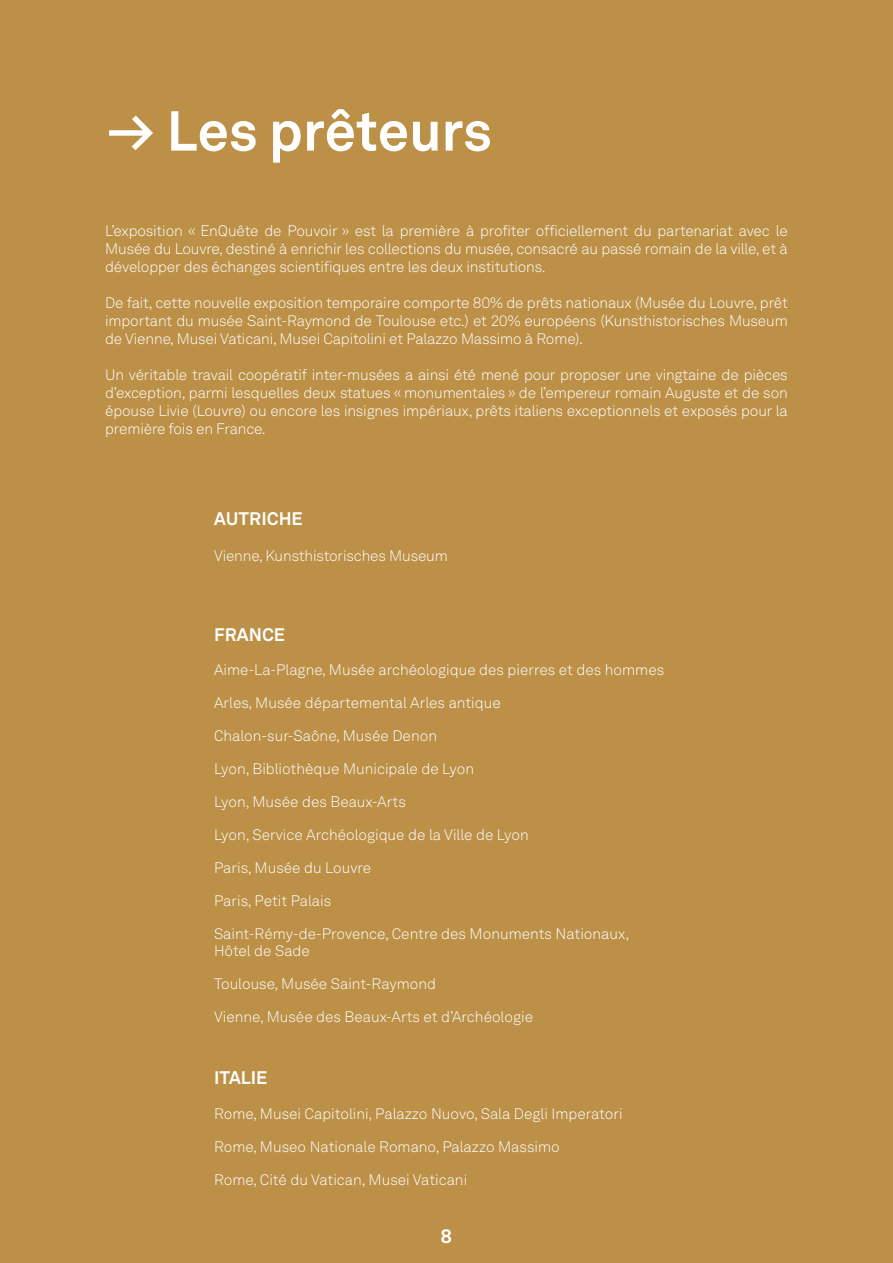
<style>
.page{position:relative;width:893px;height:1263px;background:#bc9047}
.page>*{position:absolute;margin:0;border:0;box-sizing:border-box;transform-origin:0 0}
.t1{font:700 55.5px "Akkurat LL";color:#fff}
.t2{font:700 19.5px "Akkurat LL";color:#fff}
.t3{font:700 18px "Akkurat LL";color:#fff}
.t4{font:300 15px/18px "Akkurat LL";color:#fff;text-align:justify}
</style>
<div class="page">
<h1 class="t1" style="left:107px;top:88px;width:386px">→ Les prêteurs</h1>
<p class="t4" style="left:105px;top:221px;width:684px">L’exposition « EnQuête de Pouvoir » est la première à profiter officiellement du partenariat avec le Musée du Louvre, destiné à enrichir les collections du musée, consacré au passé romain de la ville, et à développer des échanges scientifiques entre les deux institutions.</p>
<p class="t4" style="left:105px;top:293px;width:684px">De fait, cette nouvelle exposition temporaire comporte 80% de prêts nationaux (Musée du Louvre, prêt important du musée Saint-Raymond de Toulouse etc.) et 20% européens (Kunsthistorisches Museum de Vienne, Musei Vaticani, Musei Capitolini et Palazzo Massimo à Rome).</p>
<p class="t4" style="left:105px;top:365px;width:684px">Un véritable travail coopératif inter-musées a ainsi été mené pour proposer une vingtaine de pièces d’exception, parmi lesquelles deux statues « monumentales » de l’empereur romain Auguste et de son épouse Livie (Louvre) ou encore les insignes impériaux, prêts italiens exceptionnels et exposés pour la première fois en France.</p>
<p class="t3" style="left:214px;top:504px;width:90px">AUTRICHE</p>
<p class="t4" style="left:214px;top:546px;width:235px">Vienne, Kunsthistorisches Museum</p>
<p class="t3" style="left:214px;top:621px;width:73px">FRANCE</p>
<p class="t4" style="left:214px;top:661px;width:452px">Aime-La-Plagne, Musée archéologique des pierres et des hommes</p>
<p class="t4" style="left:214px;top:694px;width:288px">Arles, Musée départemental Arles antique</p>
<p class="t4" style="left:214px;top:727px;width:225px">Chalon-sur-Saône, Musée Denon</p>
<p class="t4" style="left:214px;top:760px;width:262px">Lyon, Bibliothèque Municipale de Lyon</p>
<p class="t4" style="left:214px;top:793px;width:193px">Lyon, Musée des Beaux-Arts</p>
<p class="t4" style="left:214px;top:826px;width:316px">Lyon, Service Archéologique de la Ville de Lyon</p>
<p class="t4" style="left:214px;top:859px;width:159px">Paris, Musée du Louvre</p>
<p class="t4" style="left:214px;top:892px;width:119px">Paris, Petit Palais</p>
<p class="t4" style="left:214px;top:925px;width:417px;line-height:16.5px">Saint-Rémy-de-Provence, Centre des Monuments Nationaux,<br>Hôtel de Sade</p>
<p class="t4" style="left:214px;top:974px;width:224px">Toulouse, Musée Saint-Raymond</p>
<p class="t4" style="left:214px;top:1007px;width:321px">Vienne, Musée des Beaux-Arts et d’Archéologie</p>
<p class="t3" style="left:214px;top:1064px;width:55px">ITALIE</p>
<p class="t4" style="left:214px;top:1104px;width:410px">Rome, Musei Capitolini, Palazzo Nuovo, Sala Degli Imperatori</p>
<p class="t4" style="left:214px;top:1137px;width:347px">Rome, Museo Nationale Romano, Palazzo Massimo</p>
<p class="t4" style="left:214px;top:1170px;width:255px">Rome, Cité du Vatican, Musei Vaticani</p>
<h2 class="t2" style="left:441px;top:1221px;width:13px">8</h2>
</div>
